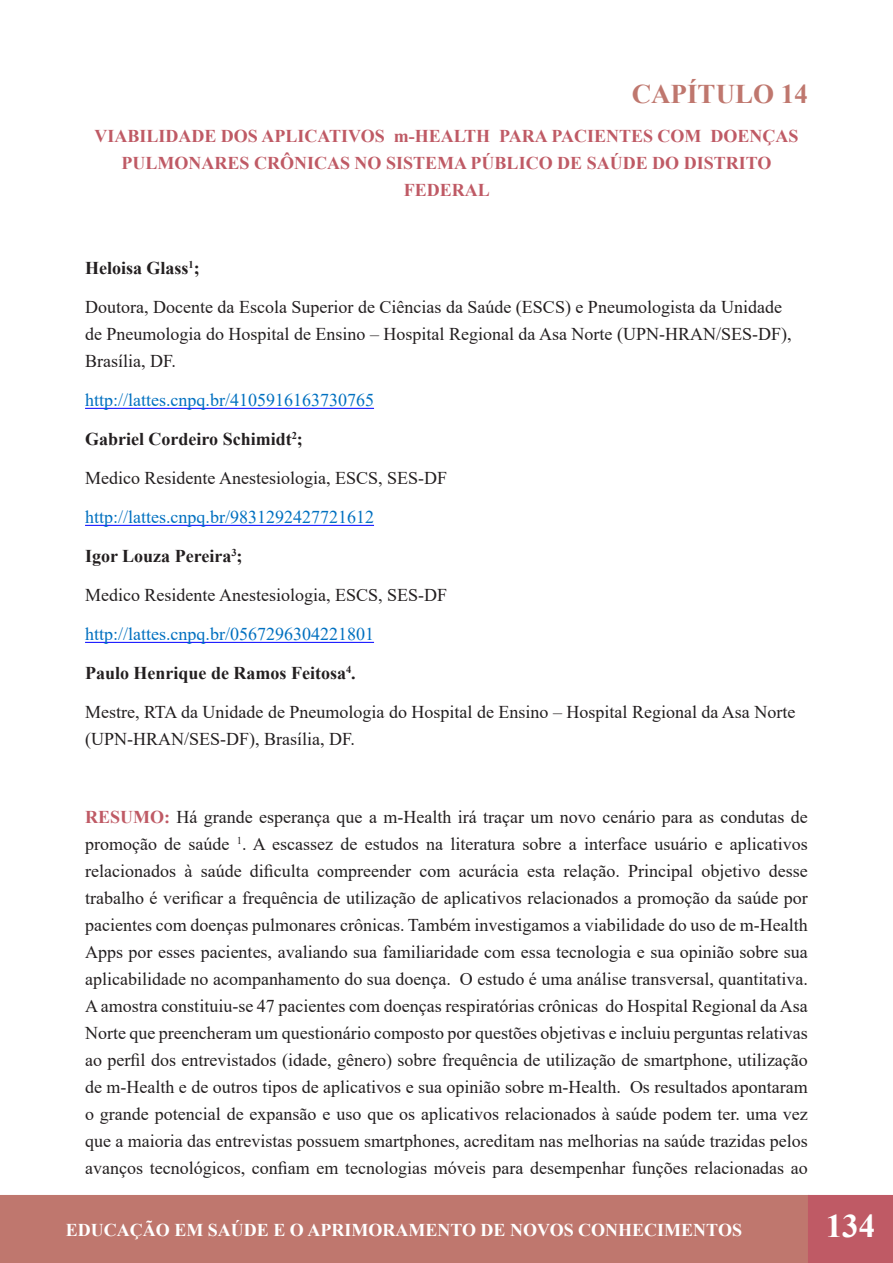
<style>
.page{position:relative;width:893px;height:1263px;background:#fff}
.page>*{position:absolute;margin:0;border:0;box-sizing:border-box;transform-origin:0 0}
.t1{font:700 33px "Times New Roman";color:#fff}
.t2{font:700 27px "Times New Roman";color:#bf776e}
.t3{font:18px/27px "Times New Roman";color:#231f20}
.t4{font:700 18px/27px "Times New Roman";color:#bf5a65;text-align:center}
.t5{font:18px "Times New Roman";color:#0070c0}
.t6{font:700 18px "Times New Roman";color:#231f20}
.t7{font:700 18px "Times New Roman";color:#fff}
.s1{font-weight:700;color:#bf5a65}
</style>
<div class="page">
<div style="left:0;top:1195px;width:808px;height:68px;background:#bf776e"></div>
<div style="left:809px;top:1196px;width:83px;height:66px;background:#bf5a65"></div>
<div style="left:808px;top:1195px;width:85px;height:68px;border:2px solid #bf5a65"></div>
<div style="left:29px;top:1195px;width:750px;height:68px;background:#bf776e"></div>
<hr style="left:85px;top:408px;width:289px;height:1px;background:#00f">
<hr style="left:85px;top:525px;width:289px;height:1px;background:#00f">
<hr style="left:85px;top:642px;width:289px;height:1px;background:#00f">
<p class="t2" style="left:632px;top:75px;width:178px">CAPÍTULO 14</p>
<p class="t4" style="left:94px;top:122px;width:706px">VIABILIDADE DOS APLICATIVOS m-HEALTH PARA PACIENTES COM DOENÇAS<br>PULMONARES CRÔNICAS NO SISTEMA PÚBLICO DE SAÚDE DO DISTRITO<br>FEDERAL</p>
<p class="t6" style="left:85px;top:255px;width:116px">Heloisa Glass<sup>1</sup>;</p>
<p class="t3" style="left:85px;top:293px;width:708px">Doutora, Docente da Escola Superior de Ciências da Saúde (ESCS) e Pneumologista da Unidade de Pneumologia do Hospital de Ensino – Hospital Regional da Asa Norte (UPN-HRAN/SES-DF),<br>Brasília, DF.</p>
<p class="t5" style="left:85px;top:388px;width:291px">http://lattes.cnpq.br/4105916163730765</p>
<p class="t6" style="left:85px;top:426px;width:219px">Gabriel Cordeiro Schimidt<sup>2</sup>;</p>
<p class="t3" style="left:85px;top:464px;width:363px">Medico Residente Anestesiologia, ESCS, SES-DF</p>
<p class="t5" style="left:85px;top:505px;width:291px">http://lattes.cnpq.br/9831292427721612</p>
<p class="t6" style="left:85px;top:543px;width:159px">Igor Louza Pereira<sup>3</sup>;</p>
<p class="t3" style="left:85px;top:581px;width:363px">Medico Residente Anestesiologia, ESCS, SES-DF</p>
<p class="t5" style="left:85px;top:622px;width:291px">http://lattes.cnpq.br/0567296304221801</p>
<p class="t6" style="left:85px;top:660px;width:272px">Paulo Henrique de Ramos Feitosa<sup>4</sup>.</p>
<p class="t3" style="left:85px;top:698px;width:712px">Mestre, RTA da Unidade de Pneumologia do Hospital de Ensino – Hospital Regional da Asa Norte (UPN-HRAN/SES-DF), Brasília, DF.</p>
<p class="t3" style="left:85px;top:803px;width:724px;text-align:justify"><span class="s1">RESUMO:</span> Há grande esperança que a m-Health irá traçar um novo cenário para as condutas de promoção de saúde <sup>1</sup>. A escassez de estudos na literatura sobre a interface usuário e aplicativos relacionados à saúde dificulta compreender com acurácia esta relação. Principal objetivo desse trabalho é verificar a frequência de utilização de aplicativos relacionados a promoção da saúde por pacientes com doenças pulmonares crônicas. Também investigamos a viabilidade do uso de m-Health Apps por esses pacientes, avaliando sua familiaridade com essa tecnologia e sua opinião sobre sua aplicabilidade no acompanhamento do sua doença. O estudo é uma análise transversal, quantitativa.<br>A amostra constituiu-se 47 pacientes com doenças respiratórias crônicas do Hospital Regional da Asa Norte que preencheram um questionário composto por questões objetivas e incluiu perguntas relativas ao perfil dos entrevistados (idade, gênero) sobre frequência de utilização de smartphone, utilização de m-Health e de outros tipos de aplicativos e sua opinião sobre m-Health. Os resultados apontaram o grande potencial de expansão e uso que os aplicativos relacionados à saúde podem ter. uma vez que a maioria das entrevistas possuem smartphones, acreditam nas melhorias na saúde trazidas pelos avanços tecnológicos, confiam em tecnologias móveis para desempenhar funções relacionadas ao</p>
<p class="t7" style="left:66px;top:1217px;width:678px">EDUCAÇÃO EM SAÚDE E O APRIMORAMENTO DE NOVOS CONHECIMENTOS</p>
<h1 class="t1" style="left:826px;top:1202px;width:51px">134</h1>
</div>
